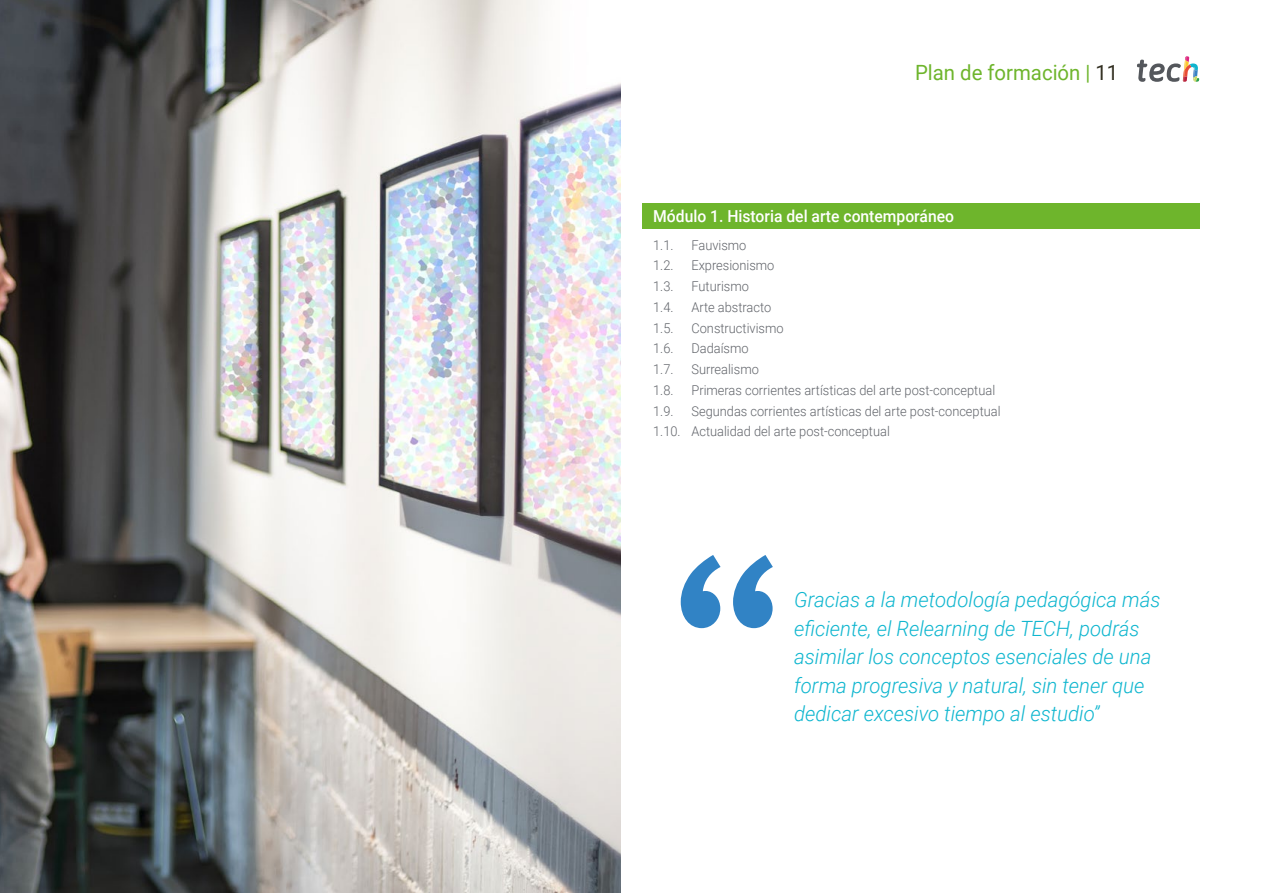
<style>
.page{position:relative;width:1263px;height:893px;background:#fff}
.page>*{position:absolute;margin:0;border:0;box-sizing:border-box;transform-origin:0 0}
.t1{font:italic 300 21px/28.5px "Roboto";color:#0fb6cf}
.t2{font:21px "Roboto";color:#6eb52c}
.t3{font:500 16.5px "Roboto";color:#fff;scale:.95 1}
.t4{font:300 13.5px/20.7px "Roboto";color:#61646a;scale:.95 1}
.s1{color:#312e20}
</style>
<div class="page">
<img style="left:0;top:0;width:621px;height:893px">
<div style="left:642px;top:204px;width:557px;height:25px;background:#6eb52c"></div>
<svg style="left:1137px;top:56px;width:62px;height:26px"></svg>
<svg style="left:681px;top:555px;width:92px;height:73px"></svg>
<h1 class="t2" style="left:915px;top:57px;width:205px">Plan de formación | <span class="s1">11</span></h1>
<p class="t3" style="left:653px;top:205px;width:318px">Módulo 1. Historia del arte contemporáneo</p>
<p class="t4" style="left:653px;top:234px;width:23px">1.1.</p>
<p class="t4" style="left:691px;top:234px;width:59px">Fauvismo</p>
<p class="t4" style="left:653px;top:255px;width:23px">1.2.</p>
<p class="t4" style="left:691px;top:255px;width:89px">Expresionismo</p>
<p class="t4" style="left:653px;top:275px;width:23px">1.3.</p>
<p class="t4" style="left:691px;top:275px;width:62px">Futurismo</p>
<p class="t4" style="left:653px;top:296px;width:23px">1.4.</p>
<p class="t4" style="left:691px;top:296px;width:86px">Arte abstracto</p>
<p class="t4" style="left:653px;top:317px;width:23px">1.5.</p>
<p class="t4" style="left:691px;top:317px;width:99px">Constructivismo</p>
<p class="t4" style="left:653px;top:338px;width:23px">1.6.</p>
<p class="t4" style="left:691px;top:338px;width:62px">Dadaísmo</p>
<p class="t4" style="left:653px;top:358px;width:23px">1.7.</p>
<p class="t4" style="left:691px;top:358px;width:72px">Surrealismo</p>
<p class="t4" style="left:653px;top:379px;width:23px">1.8.</p>
<p class="t4" style="left:691px;top:379px;width:321px">Primeras corrientes artísticas del arte post-conceptual</p>
<p class="t4" style="left:653px;top:400px;width:23px">1.9.</p>
<p class="t4" style="left:653px;top:400px;width:367px;text-indent:38px">Segundas corrientes artísticas del arte post-conceptual<br>1.10. Actualidad del arte post-conceptual</p>
<h1 class="t1" style="left:794px;top:585px;width:368px">Gracias a la metodología pedagógica más eficiente, el Relearning de TECH, podrás asimilar los conceptos esenciales de una forma progresiva y natural, sin tener que dedicar excesivo tiempo al estudio”</h1>
</div>
